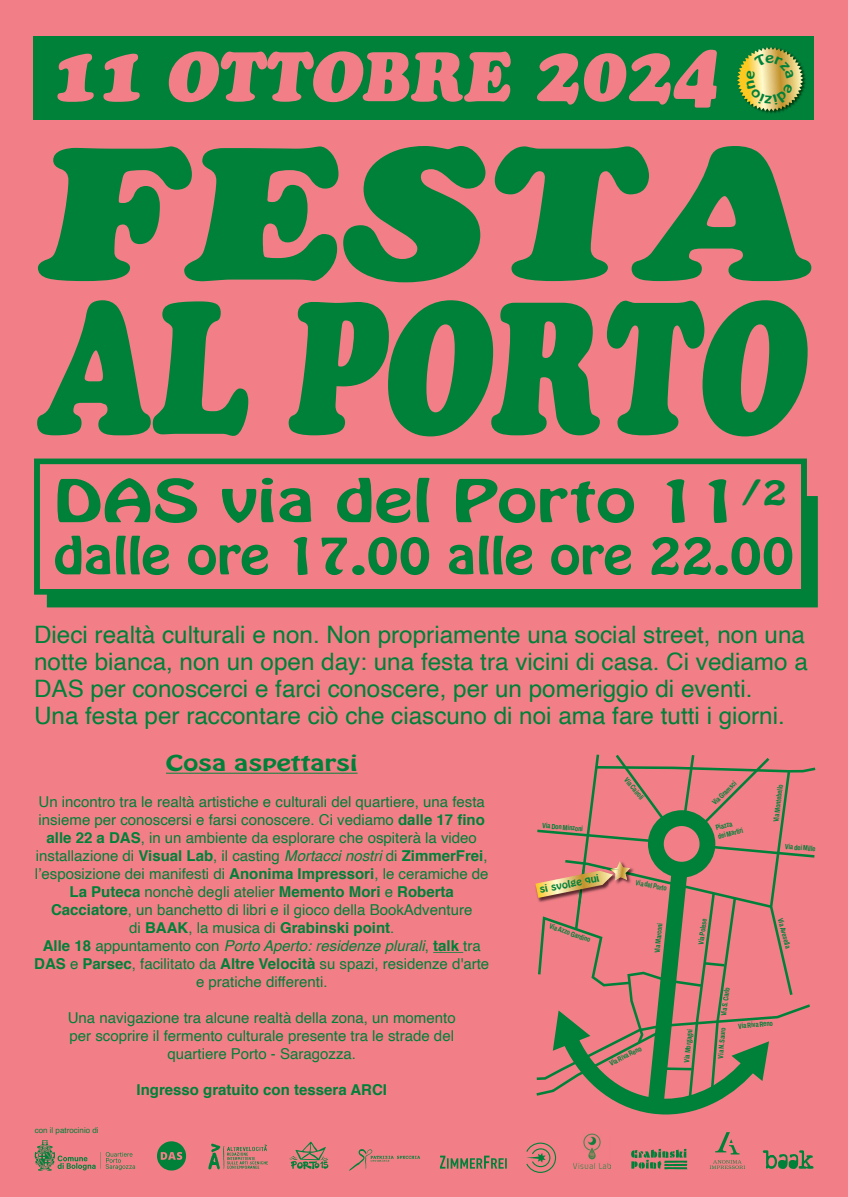
<style>
.page{position:relative;width:848px;height:1197px;background:#fff}
.page>*{position:absolute;margin:0;border:0;box-sizing:border-box;transform-origin:0 0}
.t1{font:italic 186.6px "Cooper";color:#00813a;scale:.76 1}
.t2{font:italic 186.6px "Cooper";color:#00813a;scale:1.21 1}
.t3{font:italic 69.6px "Cooper";letter-spacing:.005em;color:#f27f88}
.t4{font:52px "Hobo Std";color:#00813a;scale:1.39 1}
.t5{font:45.3px "Hobo Std";color:#00813a;scale:1.23 1}
.t6{font:24px/27px "Helvetica";color:#00813a}
.t7{font:19.4px "Hobo Std";color:#00813a;scale:1.4 1}
.t8{font:15px/18px "Helvetica";color:#00813a;text-align:center}
.t9{font:700 15px "Helvetica";color:#00813a}
.t10{font:9.1px "Hobo Std";color:#00813a;scale:1.16 1}
.t11{font:8px "Helvetica";color:#00813a}
.t12{font:700 7.5px/8.9px "Archivo Condensed";color:#00813a;scale:.9 1}
.s1{font-size:79.5px}
.s2{font-weight:700}
.s3{font-style:italic}
</style>
<div class="page">
<div style="left:0;top:0;width:848px;height:1196px;background:#f27f88"></div>
<svg style="left:34px;top:458px;width:783px;height:149px"></svg>
<div style="left:34px;top:36px;width:779px;height:84px;background:#00813a"></div>
<svg style="left:166px;top:772px;width:191px;height:1px"></svg>
<svg style="left:433px;top:952px;width:30px;height:1px"></svg>
<svg style="left:289px;top:1141px;width:40px;height:27px"></svg>
<svg style="left:709px;top:1132px;width:36px;height:36px"></svg>
<svg style="left:526px;top:1142px;width:30px;height:30px"></svg>
<svg style="left:440px;top:1155px;width:67px;height:13px"></svg>
<svg style="left:208px;top:1143px;width:60px;height:26px"></svg>
<svg style="left:157px;top:1141px;width:29px;height:29px"></svg>
<img style="left:574px;top:1133px;width:37px;height:35px">
<svg style="left:34px;top:1140px;width:101px;height:30px"></svg>
<svg style="left:631px;top:1148px;width:56px;height:21px"></svg>
<svg style="left:349px;top:1149px;width:71px;height:21px"></svg>
<svg style="left:762px;top:1150px;width:51px;height:18px"></svg>
<img style="left:762px;top:70px;width:44px;height:43px">
<svg style="left:535px;top:754px;width:280px;height:360px"></svg>
<svg style="left:737px;top:47px;width:66px;height:64px"></svg>
<h2 class="t3" style="left:51px;top:36px;width:668px"><span class="s1">11</span> OTTOBRE <span class="s1">2024</span></h2>
<h1 class="t2" style="left:33px;top:106px;width:644px">FESTA</h1>
<h1 class="t1" style="left:40px;top:260px;width:1006px">AL PORTO</h1>
<h3 class="t4" style="left:54px;top:465px;width:529px">DAS via del Porto 11<sup>/2</sup></h3>
<h3 class="t5" style="left:54px;top:524px;width:603px">dalle ore 17.00 alle ore 22.00</h3>
<p class="t6" style="left:34px;top:621px;width:775px">Dieci realtà culturali e non. Non propriamente una social street, non una notte bianca, non un open day: una festa tra vicini di casa. Ci vediamo a DAS per conoscerci e farci conoscere, per un pomeriggio di eventi.<br>Una festa per raccontare ciò che ciascuno di noi ama fare tutti i giorni.</p>
<p class="t7" style="left:166px;top:749px;width:138px">Cosa aspettarsi</p>
<p class="t8" style="left:34px;top:793px;width:456px">Un incontro tra le realtà artistiche e culturali del quartiere, una festa insieme per conoscersi e farsi conoscere. Ci vediamo <span class="s2">dalle 17 fino alle 22 a DAS</span>, in un ambiente da esplorare che ospiterà la video installazione di <span class="s2">Visual Lab</span>, il casting <span class="s3">Mortacci nostri</span> di <span class="s2">ZimmerFrei</span>, l’esposizione dei manifesti di <span class="s2">Anonima Impressori</span>, le ceramiche de <span class="s2">La Puteca</span> nonchè degli atelier <span class="s2">Memento Mori</span> e <span class="s2">Roberta Cacciatore</span>, un banchetto di libri e il gioco della BookAdventure<br>di <span class="s2">BAAK</span>, la musica di <span class="s2">Grabinski point</span>.<br><span class="s2">Alle 18</span> appuntamento con <span class="s3">Porto Aperto: residenze plurali</span>, <span class="s2">talk</span> tra <span class="s2">DAS</span> e <span class="s2">Parsec</span>, facilitato da <span class="s2">Altre Velocità</span> su spazi, residenze d'arte e pratiche differenti.</p>
<p class="t8" style="left:68px;top:1009px;width:389px">Una navigazione tra alcune realtà della zona, un momento per scoprire il fermento culturale presente tra le strade del quartiere Porto - Saragozza.</p>
<p class="t9" style="left:136px;top:1077px;width:252px">Ingresso gratuito con tessera ARCI</p>
<p class="t12" style="left:629px;top:775px;width:30px;rotate:50deg">Via Cairoli</p>
<p class="t12" style="left:710px;top:800px;width:36px;rotate:-44deg">Via Gramsci</p>
<p class="t12" style="left:771px;top:821px;width:44px;rotate:-83deg">Via Montebello</p>
<p class="t12" style="left:714px;top:823px;width:30px;rotate:-14deg">Piazza dei Martiri</p>
<p class="t12" style="left:543px;top:820px;width:47px;rotate:5deg">Via Don Minzoni</p>
<p class="t12" style="left:785px;top:841px;width:36px;rotate:5deg">Via dei Mille</p>
<p class="t10" style="left:538px;top:883px;width:54px;rotate:-11deg">si svolge qui</p>
<p class="t12" style="left:636px;top:877px;width:37px;rotate:12deg">Via del Porto</p>
<p class="t12" style="left:784px;top:916px;width:36px;rotate:75deg">Via Avesella</p>
<p class="t12" style="left:696px;top:943px;width:31px;rotate:-82deg">Via Polese</p>
<p class="t12" style="left:652px;top:952px;width:35px;rotate:-84deg">Via Marconi</p>
<p class="t12" style="left:551px;top:921px;width:49px;rotate:20deg">Via Azzo Gardino</p>
<p class="t12" style="left:719px;top:1015px;width:34px;rotate:-82deg">Via S. Carlo</p>
<p class="t12" style="left:737px;top:1021px;width:40px;rotate:-5deg">Via Riva Reno</p>
<p class="t12" style="left:716px;top:1057px;width:36px;rotate:-86deg">Via N. Sauro</p>
<p class="t12" style="left:682px;top:1061px;width:39px;rotate:-84deg">Via Morgagni</p>
<p class="t12" style="left:608px;top:1059px;width:40px;rotate:-26deg">Via Riva Reno</p>
<p class="t11" style="left:35px;top:1123px;width:66px">con il patrocinio di</p>
</div>
